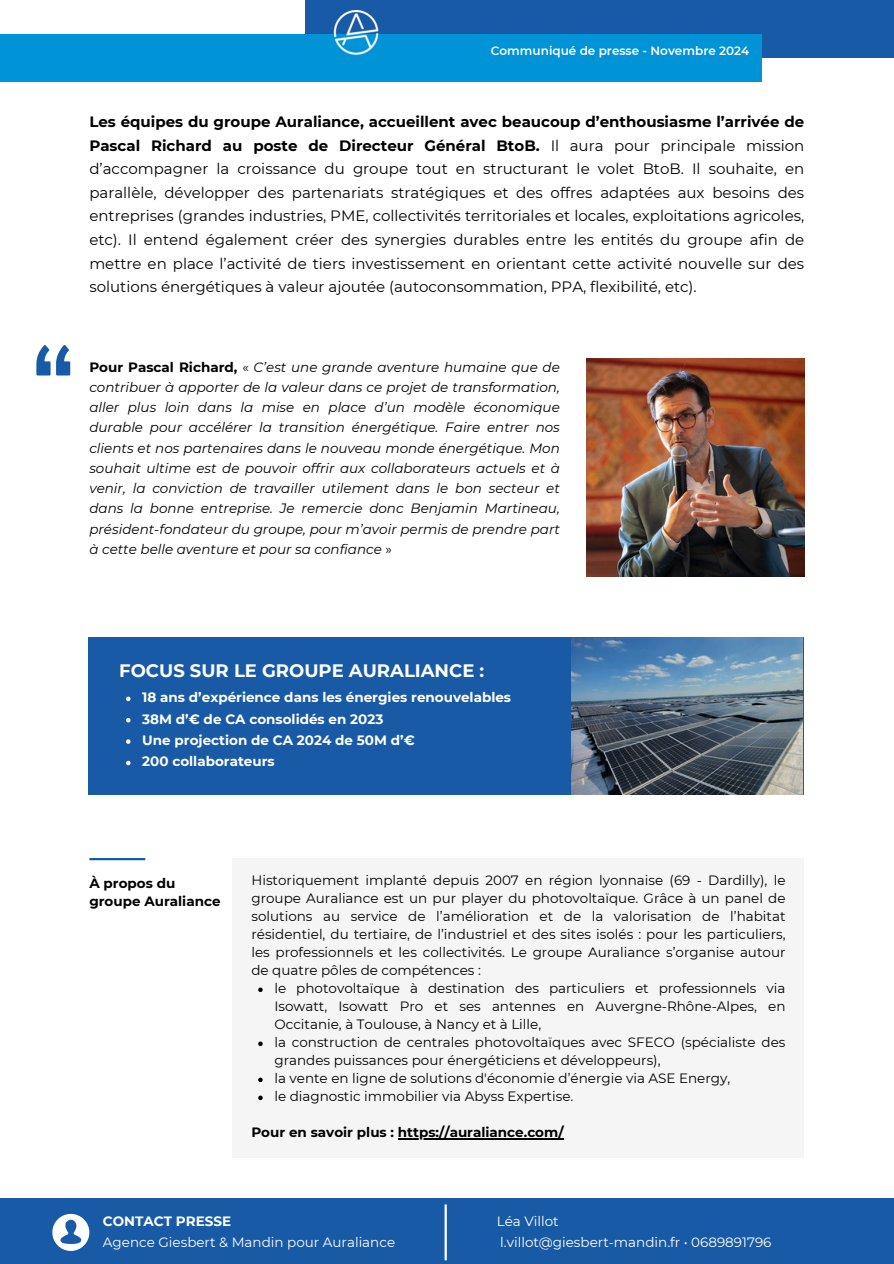
<style>
.page{position:relative;width:894px;height:1264px;background:#fff}
.page>*{position:absolute;margin:0;border:0;box-sizing:border-box;transform-origin:0 0}
.t1{font:700 18px "Montserrat";color:#fff}
.t2{font:15px/23.7px "Montserrat";color:#000;text-align:justify}
.t3{font:13.5px/18px "Montserrat";color:#000;text-align:justify}
.t4{font:italic 13.5px/20.2px "Montserrat";color:#000;text-align:justify}
.t5{font:700 13.5px/21.3px "Montserrat";color:#fff}
.t6{font:13.5px/21.3px "Montserrat";color:#fff}
.t7{font:700 13.5px/18px "Montserrat";color:#000}
.t8{font:600 12px "Montserrat";color:#fff}
.s1{font-weight:700}
.s2{font-weight:700;font-style:normal}
.s3{font-style:normal}
</style>
<div class="page">
<div style="left:305px;top:0;width:588px;height:58px;background:#195aa7"></div>
<div style="left:0;top:34px;width:761px;height:48px;background:#0093d6"></div>
<div style="left:0;top:1198px;width:893px;height:65px;background:#195aa7"></div>
<svg style="left:52px;top:1213px;width:37px;height:37px"></svg>
<img style="left:333px;top:10px;width:46px;height:45px">
<div style="left:233px;top:858px;width:570px;height:299px;background:#f5f5f5"></div>
<hr style="left:89px;top:858px;width:56px;height:2px;background:#195aa7">
<hr style="left:444px;top:1204px;width:2px;height:56px;background:#fff">
<svg style="left:36px;top:345px;width:34px;height:30px"></svg>
<img style="left:586px;top:358px;width:218px;height:218px">
<div style="left:88px;top:637px;width:714px;height:158px;background:#195aa7"></div>
<img style="left:571px;top:637px;width:231px;height:158px">
<svg style="left:126px;top:696px;width:4px;height:5px"></svg>
<svg style="left:126px;top:718px;width:4px;height:4px"></svg>
<svg style="left:126px;top:739px;width:4px;height:5px"></svg>
<svg style="left:126px;top:760px;width:4px;height:5px"></svg>
<svg style="left:258px;top:987px;width:4px;height:5px"></svg>
<svg style="left:258px;top:1041px;width:4px;height:5px"></svg>
<svg style="left:258px;top:1077px;width:4px;height:5px"></svg>
<svg style="left:258px;top:1095px;width:4px;height:5px"></svg>
<hr style="left:398px;top:1138px;width:165px;height:1px;background:#000">
<p class="t8" style="left:490px;top:42px;width:260px">Communiqué de presse - Novembre 2024</p>
<p class="t2" style="left:89px;top:109px;width:716px"><span class="s1">Les équipes du groupe Auraliance, accueillent avec beaucoup d’enthousiasme l’arrivée de Pascal Richard au poste de Directeur Général BtoB.</span> Il aura pour principale mission d’accompagner la croissance du groupe tout en structurant le volet BtoB. Il souhaite, en parallèle, développer des partenariats stratégiques et des offres adaptées aux besoins des entreprises (grandes industries, PME, collectivités territoriales et locales, exploitations agricoles, etc). Il entend également créer des synergies durables entre les entités du groupe afin de mettre en place l’activité de tiers investissement en orientant cette activité nouvelle sur des solutions énergétiques à valeur ajoutée (autoconsommation, PPA, flexibilité, etc).</p>
<p class="t4" style="left:89px;top:356px;width:472px"><span class="s2">Pour Pascal Richard,</span> <span class="s3">«</span> C’est une grande aventure humaine que de contribuer à apporter de la valeur dans ce projet de transformation, aller plus loin dans la mise en place d’un modèle économique durable pour accélérer la transition énergétique. Faire entrer nos clients et nos partenaires dans le nouveau monde énergétique. Mon souhait ultime est de pouvoir offrir aux collaborateurs actuels et à venir, la conviction de travailler utilement dans le bon secteur et dans la bonne entreprise. Je remercie donc Benjamin Martineau, président-fondateur du groupe, pour m’avoir permis de prendre part à cette belle aventure et pour sa confiance <span class="s3">»</span></p>
<h1 class="t1" style="left:119px;top:658px;width:366px">FOCUS SUR LE GROUPE AURALIANCE :</h1>
<p class="t5" style="left:142px;top:686px;width:370px">18 ans d’expérience dans les énergies renouvelables 38M d’€ de CA consolidés en 2023<br>Une projection de CA 2024 de 50M d’€<br>200 collaborateurs</p>
<p class="t7" style="left:89px;top:873px;width:133px">À propos du groupe Auraliance</p>
<p class="t3" style="left:251px;top:870px;width:535px">Historiquement implanté depuis 2007 en région lyonnaise (69 - Dardilly), le groupe Auraliance est un pur player du photovoltaïque. Grâce à un panel de solutions au service de l’amélioration et de la valorisation de l’habitat résidentiel, du tertiaire, de l’industriel et des sites isolés : pour les particuliers, les professionnels et les collectivités. Le groupe Auraliance s’organise autour de quatre pôles de compétences :</p>
<p class="t3" style="left:274px;top:978px;width:512px;text-align:left">le photovoltaïque à destination des particuliers et professionnels via Isowatt, Isowatt Pro et ses antennes en Auvergne-Rhône-Alpes, en Occitanie, à Toulouse, à Nancy et à Lille,<br>la construction de centrales photovoltaïques avec SFECO (spécialiste des grandes puissances pour énergéticiens et développeurs),<br>la vente en ligne de solutions d'économie d’énergie via ASE Energy,<br>le diagnostic immobilier via Abyss Expertise.</p>
<p class="t7" style="left:251px;top:1122px;width:313px">Pour en savoir plus : https://auraliance.com/</p>
<p class="t5" style="left:103px;top:1209px;width:130px">CONTACT PRESSE</p>
<p class="t6" style="left:103px;top:1230px;width:294px">Agence Giesbert &amp; Mandin pour Auraliance</p>
<p class="t6" style="left:496px;top:1209px;width:276px">Léa Villot<br>l.villot@giesbert-mandin.fr • 0689891796</p>
</div>
